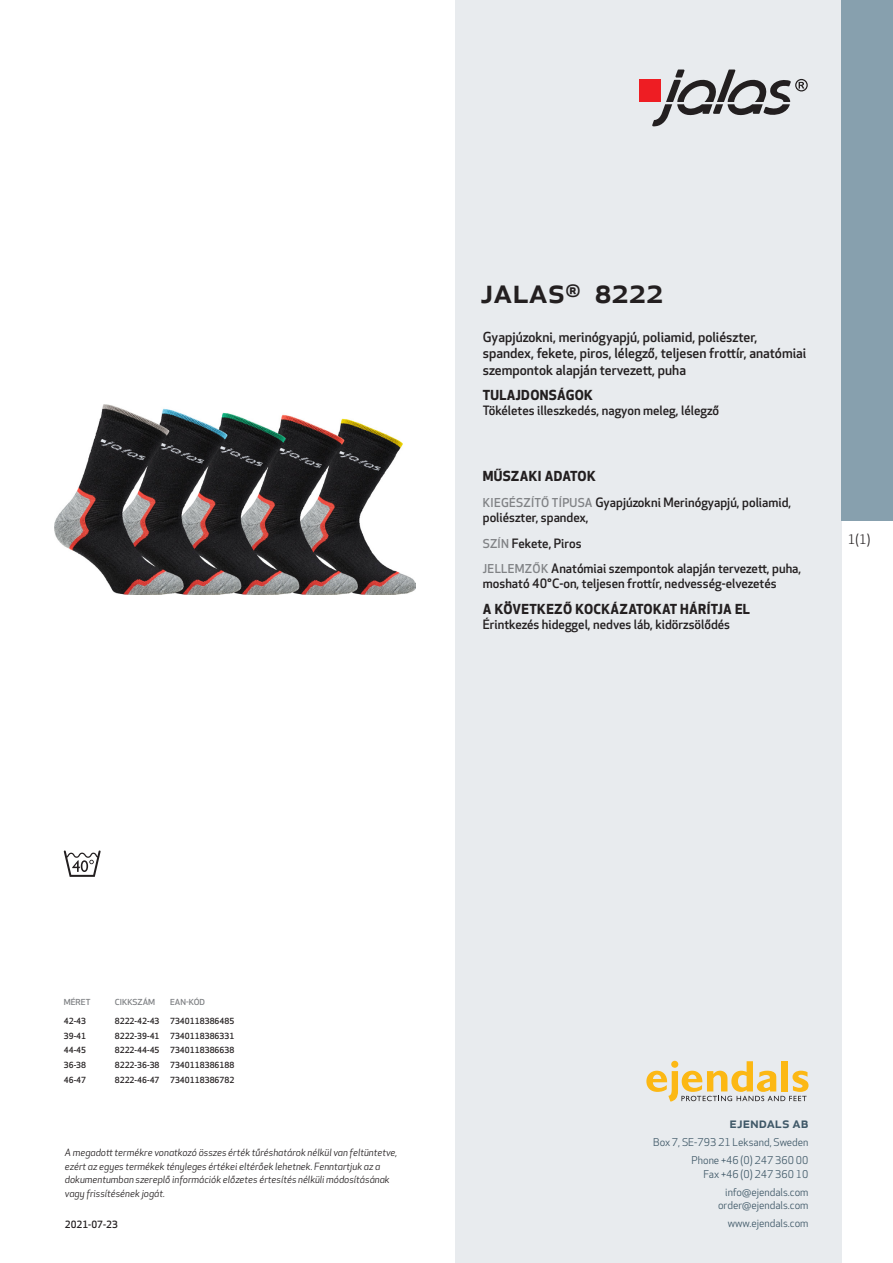
<style>
.page{position:relative;width:893px;height:1263px;background:#fff}
.page>*{position:absolute;margin:0;border:0;box-sizing:border-box;transform-origin:0 0}
.prodname{font:500 34.5px "Apex New";color:#231f20}
.t1{font:500 15px "Apex New";color:#405968}
.Funktion_body{font:500 13.5px/16.5px "Apex New";color:#231f20}
.Funktion_body-2{font:700 13.5px "Apex New";letter-spacing:.025em;color:#231f20}
.t2{font:12.75px "Apex New";color:#231f20}
.Funktion_body-3{font:500 12.6px/15px "Apex New";color:#231f20}
.t3{font:10.5px/18px "Apex New";color:#405968;text-align:right}
.t4{font:italic 9.75px/13.5px "Apex New";color:#231f20}
.t5{font:500 9.75px "Apex New";color:#231f20}
.ArticleTable_body{font:500 8.25px "Apex New";color:#231f20}
.ArticeTable_header{font:500 8.1px "Apex New";color:#808285;scale:1.06 1}
.s1{font-size:12px;color:#808285}
</style>
<div class="page">
<div style="left:455px;top:0;width:387px;height:1263px;background:#e8ebee"></div>
<svg style="left:646px;top:1061px;width:162px;height:40px"></svg>
<div style="left:842px;top:0;width:51px;height:520px;background:#87a0ae"></div>
<img style="left:54px;top:405px;width:361px;height:190px">
<div style="left:639px;top:80px;width:22px;height:22px;background:#ee1d23"></div>
<svg style="left:652px;top:70px;width:156px;height:56px"></svg>
<svg style="left:64px;top:850px;width:37px;height:27px"></svg>
<p class="prodname" style="left:480px;top:267px;width:184px">JALAS<sup>®</sup> 8222</p>
<p class="Funktion_body" style="left:483px;top:328px;width:325px">Gyapjúzokni, merinógyapjú, poliamid, poliészter, spandex, fekete, piros, lélegző, teljesen frottír, anatómiai szempontok alapján tervezett, puha</p>
<p class="Funktion_body-2" style="left:483px;top:385px;width:112px">TULAJDONSÁGOK</p>
<p class="Funktion_body-3" style="left:483px;top:403px;width:238px">Tökéletes illeszkedés, nagyon meleg, lélegző</p>
<p class="Funktion_body-2" style="left:483px;top:467px;width:114px">MŰSZAKI ADATOK</p>
<p class="Funktion_body-3" style="left:483px;top:495px;width:310px"><span class="s1">KIEGÉSZÍTŐ TÍPUSA</span> Gyapjúzokni Merinógyapjú, poliamid, poliészter, spandex,</p>
<p class="Funktion_body-3" style="left:483px;top:535px;width:100px"><span class="s1">SZÍN</span> Fekete, Piros</p>
<p class="Funktion_body-3" style="left:483px;top:561px;width:320px"><span class="s1">JELLEMZŐK</span> Anatómiai szempontok alapján tervezett, puha, mosható 40°C-on, teljesen frottír, nedvesség-elvezetés</p>
<p class="Funktion_body-2" style="left:483px;top:599px;width:269px">A KÖVETKEZŐ KOCKÁZATOKAT HÁRÍTJA EL</p>
<p class="Funktion_body-3" style="left:483px;top:617px;width:249px">Érintkezés hideggel, nedves láb, kidörzsölődés</p>
<p class="t2" style="left:848px;top:531px;width:24px">1(1)</p>
<p class="ArticeTable_header" style="left:64px;top:996px;width:27px">MÉRET</p>
<p class="ArticeTable_header" style="left:115px;top:996px;width:40px">CIKKSZÁM</p>
<p class="ArticeTable_header" style="left:170px;top:996px;width:34px">EAN-KÓD</p>
<p class="ArticleTable_body" style="left:64px;top:1015px;width:24px">42-43</p>
<p class="ArticleTable_body" style="left:115px;top:1015px;width:46px">8222-42-43</p>
<p class="ArticleTable_body" style="left:170px;top:1015px;width:66px">7340118386485</p>
<p class="ArticleTable_body" style="left:64px;top:1030px;width:24px">39-41</p>
<p class="ArticleTable_body" style="left:115px;top:1030px;width:46px">8222-39-41</p>
<p class="ArticleTable_body" style="left:170px;top:1030px;width:66px">7340118386331</p>
<p class="ArticleTable_body" style="left:64px;top:1045px;width:24px">44-45</p>
<p class="ArticleTable_body" style="left:115px;top:1045px;width:46px">8222-44-45</p>
<p class="ArticleTable_body" style="left:170px;top:1045px;width:66px">7340118386638</p>
<p class="ArticleTable_body" style="left:64px;top:1059px;width:24px">36-38</p>
<p class="ArticleTable_body" style="left:115px;top:1059px;width:46px">8222-36-38</p>
<p class="ArticleTable_body" style="left:170px;top:1059px;width:66px">7340118386188</p>
<p class="ArticleTable_body" style="left:64px;top:1074px;width:24px">46-47</p>
<p class="ArticleTable_body" style="left:115px;top:1074px;width:46px">8222-46-47</p>
<p class="ArticleTable_body" style="left:170px;top:1074px;width:66px">7340118386782</p>
<p class="t4" style="left:65px;top:1146px;width:334px">A megadott termékre vonatkozó összes érték tűréshatárok nélkül van feltüntetve, ezért az egyes termékek tényleges értékei eltérőek lehetnek. Fenntartjuk az a dokumentumban szereplő információk előzetes értesítés nélküli módosításának vagy frissítésének jogát.</p>
<p class="t5" style="left:65px;top:1218px;width:54px">2021-07-23</p>
<p class="t1" style="left:729px;top:1113px;width:80px">ejendals ab</p>
<p class="t3" style="left:653px;top:1133px;width:157px">Box 7, SE-793 21 Leksand, Sweden<br>Phone +46 (0) 247 360 00</p>
<p class="t3" style="left:703px;top:1165px;width:107px">Fax +46 (0) 247 360 10 info@ejendals.com</p>
<p class="t3" style="left:718px;top:1196px;width:92px">order@ejendals.com</p>
<p class="t3" style="left:728px;top:1215px;width:82px">www.ejendals.com</p>
</div>
